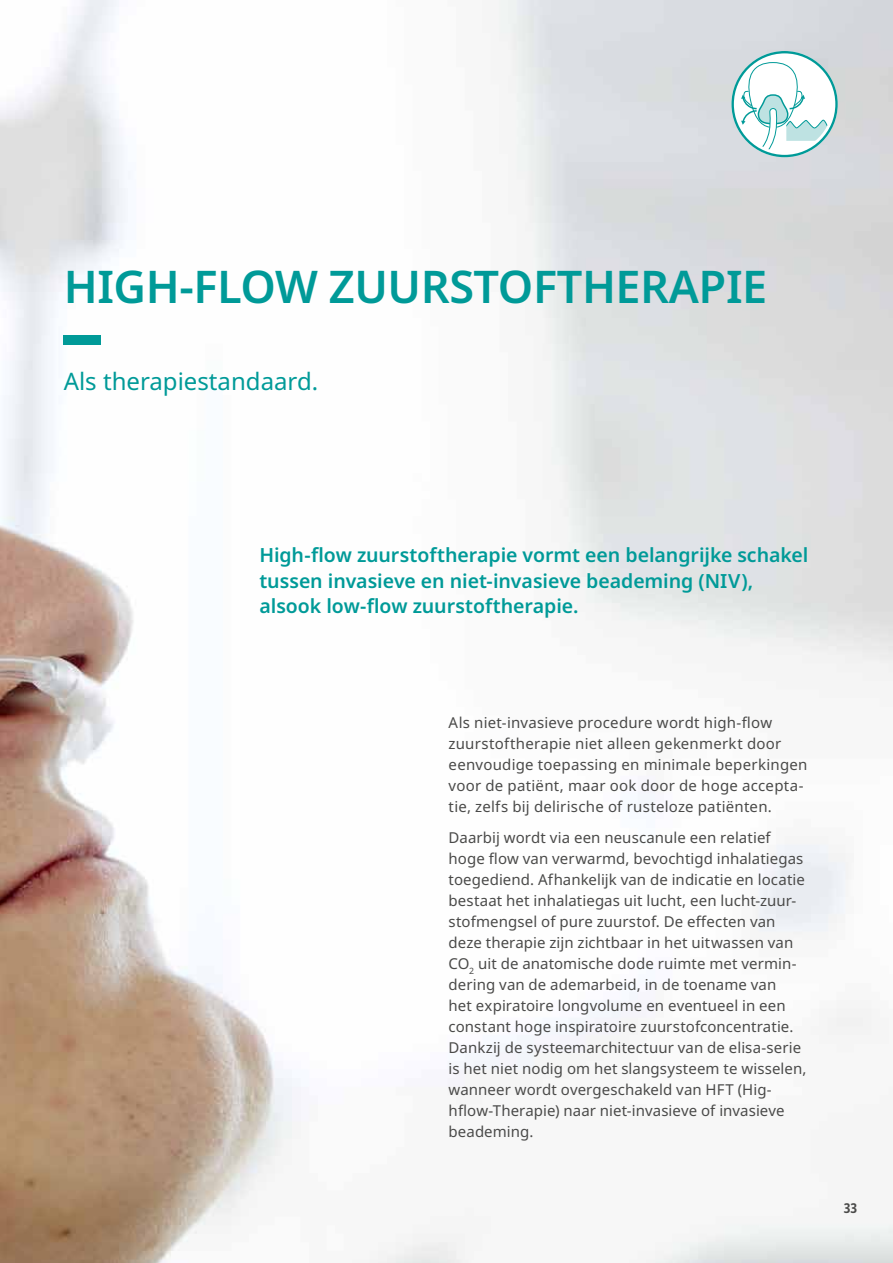
<style>
.page{position:relative;width:893px;height:1263px;background:#fff}
.page>*{position:absolute;margin:0;border:0;box-sizing:border-box;transform-origin:0 0}
.t1{font:600 45px "Noto Sans";letter-spacing:-.01em;color:#009a98}
.t2{font:24px "Noto Sans";color:#009a98}
.t3{font:600 19.5px/25.5px "Noto Sans";letter-spacing:-.005em;color:#009a98}
.t4{font:15px/21px "Noto Sans";letter-spacing:.005em;color:#4a4a49}
.t5{font:700 condensed 13.5px "Noto Sans";color:#4a4a49}
</style>
<div class="page">
<img style="left:0;top:0;width:893px;height:1263px">
<svg style="left:734px;top:53px;width:101px;height:102px"></svg>
<div style="left:731px;top:51px;width:107px;height:106px;border:2px solid #009a98;border-radius:50%"></div>
<div style="left:64px;top:335px;width:37px;height:10px;background:#009a98"></div>
<h1 class="t1" style="left:64px;top:261px;width:705px">HIGH-FLOW ZUURSTOFTHERAPIE</h1>
<h2 class="t2" style="left:64px;top:367px;width:256px">Als therapiestandaard.</h2>
<h3 class="t3" style="left:259px;top:543px;width:550px">High-flow zuurstoftherapie vormt een belangrijke schakel tussen invasieve en niet-invasieve beademing (NIV), alsook low-flow zuurstoftherapie.</h3>
<p class="t4" style="left:449px;top:712px;width:360px">Als niet-invasieve procedure wordt high-flow zuurstoftherapie niet alleen gekenmerkt door eenvoudige toepassing en minimale beperkingen voor de patiënt, maar ook door de hoge accepta&shy;tie, zelfs bij delirische of rusteloze patiënten.</p>
<p class="t4" style="left:449px;top:827px;width:359px">Daarbij wordt via een neuscanule een relatief hoge flow van verwarmd, bevochtigd inhalatiegas toegediend. Afhankelijk van de indicatie en locatie bestaat het inhalatiegas uit lucht, een lucht-zuur&shy;stofmengsel of pure zuurstof. De effecten van deze therapie zijn zichtbaar in het uitwassen van CO<sub>2</sub> uit de anatomische dode ruimte met vermin&shy;dering van de ademarbeid, in de toename van<br>het expiratoire longvolume en eventueel in een constant hoge inspiratoire zuurstofconcentratie.<br>Dankzij de systeemarchitectuur van de elisa-serie is het niet nodig om het slangsysteem te wisselen, wanneer wordt overgeschakeld van HFT (Hig&shy;hflow-Therapie) naar niet-invasieve of invasieve beademing.</p>
<p class="t5" style="left:844px;top:1198px;width:15px">33</p>
</div>
